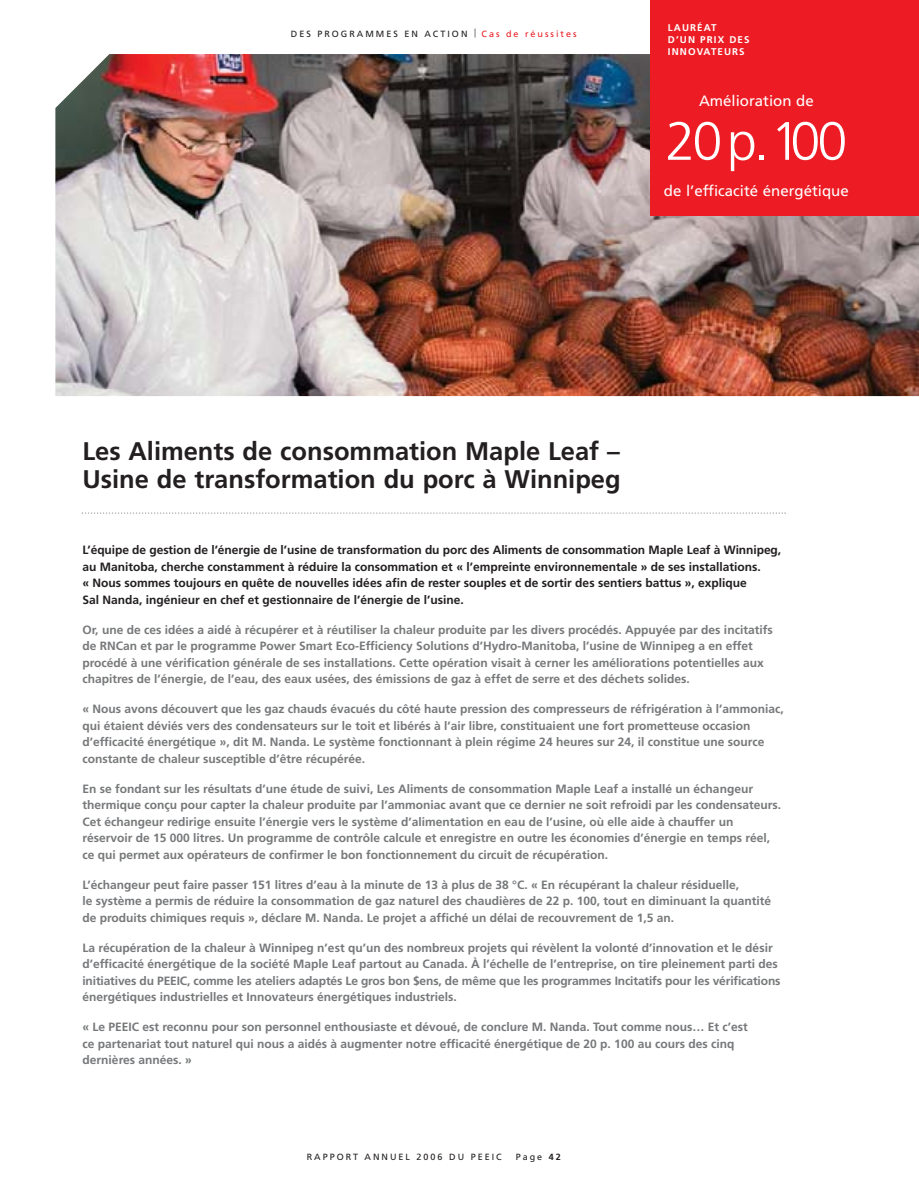
<style>
.page{position:relative;width:919px;height:1187px;background:#fff}
.page>*{position:absolute;margin:0;border:0;box-sizing:border-box;transform-origin:0 0}
.t1{font:300 54px "Frutiger";letter-spacing:-.055em;color:#fff}
.t2{font:700 25.5px/27.3px "Frutiger";color:#231f20}
.t3{font:15px "Frutiger";color:#fff}
.t4{font:700 12px/16.5px "Frutiger";color:#76787a}
.t5{font:700 12px/16.5px "Frutiger";color:#231f20}
.t6{font:700 9.75px/11.7px "Frutiger";letter-spacing:.11em;color:#fff}
.t7{font:9px "Frutiger";letter-spacing:.22em;color:#231f20}
.t8{font:9px "Frutiger";letter-spacing:.22em;color:#ed1c24}
.s1{font-weight:700}
</style>
<div class="page">
<img style="left:55px;top:0;width:863px;height:514px">
<p class="t7" style="left:291px;top:30px;width:178px">DES PROGRAMMES EN ACTION</p>
<p class="t8" style="left:481px;top:30px;width:97px">Cas de réussites</p>
<p class="t6" style="left:667px;top:23px;width:83px">LAURÉAT<br>D’UN PRIX DES<br>INNOVATEURS</p>
<p class="t3" style="left:698px;top:95px;width:116px">Amélioration de</p>
<h1 class="t1" style="left:665px;top:119px;width:183px">20p.100</h1>
<p class="t3" style="left:663px;top:185px;width:186px">de l’efficacité énergétique</p>
<h2 class="t2" style="left:82px;top:440px;width:539px">Les Aliments de consommation Maple Leaf –<br>Usine de transformation du porc à Winnipeg</h2>
<p class="t5" style="left:82px;top:543px;width:700px">L’équipe de gestion de l’énergie de l’usine de transformation du porc des Aliments de consommation Maple Leaf à Winnipeg, au Manitoba, cherche constamment à réduire la consommation et « l’empreinte environnementale » de ses installations.<br>« Nous sommes toujours en quête de nouvelles idées afin de rester souples et de sortir des sentiers battus », explique<br>Sal Nanda, ingénieur en chef et gestionnaire de l’énergie de l’usine.</p>
<p class="t4" style="left:82px;top:622px;width:691px">Or, une de ces idées a aidé à récupérer et à réutiliser la chaleur produite par les divers procédés. Appuyée par des incitatifs de RNCan et par le programme Power Smart Eco-Efficiency Solutions d’Hydro-Manitoba, l’usine de Winnipeg a en effet procédé à une vérification générale de ses installations. Cette opération visait à cerner les améliorations potentielles aux chapitres de l’énergie, de l’eau, des eaux usées, des émissions de gaz à effet de serre et des déchets solides.</p>
<p class="t4" style="left:82px;top:702px;width:702px">« Nous avons découvert que les gaz chauds évacués du côté haute pression des compresseurs de réfrigération à l’ammoniac, qui étaient déviés vers des condensateurs sur le toit et libérés à l’air libre, constituaient une fort prometteuse occasion d’efficacité énergétique », dit M. Nanda. Le système fonctionnant à plein régime 24 heures sur 24, il constitue une source constante de chaleur susceptible d’être récupérée.</p>
<p class="t4" style="left:82px;top:781px;width:700px">En se fondant sur les résultats d’une étude de suivi, Les Aliments de consommation Maple Leaf a installé un échangeur thermique conçu pour capter la chaleur produite par l’ammoniac avant que ce dernier ne soit refroidi par les condensateurs.<br>Cet échangeur redirige ensuite l’énergie vers le système d’alimentation en eau de l’usine, où elle aide à chauffer un réservoir de 15 000 litres. Un programme de contrôle calcule et enregistre en outre les économies d’énergie en temps réel, ce qui permet aux opérateurs de confirmer le bon fonctionnement du circuit de récupération.</p>
<p class="t4" style="left:82px;top:877px;width:690px">L’échangeur peut faire passer 151 litres d’eau à la minute de 13 à plus de 38 °C. « En récupérant la chaleur résiduelle,<br>le système a permis de réduire la consommation de gaz naturel des chaudières de 22 p. 100, tout en diminuant la quantité de produits chimiques requis », déclare M. Nanda. Le projet a affiché un délai de recouvrement de 1,5 an.</p>
<p class="t4" style="left:82px;top:940px;width:699px">La récupération de la chaleur à Winnipeg n’est qu’un des nombreux projets qui révèlent la volonté d’innovation et le désir d’efficacité énergétique de la société Maple Leaf partout au Canada. À l’échelle de l’entreprise, on tire pleinement parti des initiatives du PEEIC, comme les ateliers adaptés Le gros bon $ens, de même que les programmes Incitatifs pour les vérifications énergétiques industrielles et Innovateurs énergétiques industriels.</p>
<p class="t4" style="left:82px;top:1020px;width:666px">« Le PEEIC est reconnu pour son personnel enthousiaste et dévoué, de conclure M. Nanda. Tout comme nous… Et c’est ce partenariat tout naturel qui nous a aidés à augmenter notre efficacité énergétique de 20 p. 100 au cours des cinq dernières années. »</p>
<p class="t7" style="left:306px;top:1153px;width:196px">RAPPORT ANNUEL 2006 DU PEEIC</p>
<p class="t7" style="left:515px;top:1153px;width:47px">Page <span class="s1">42</span></p>
</div>
